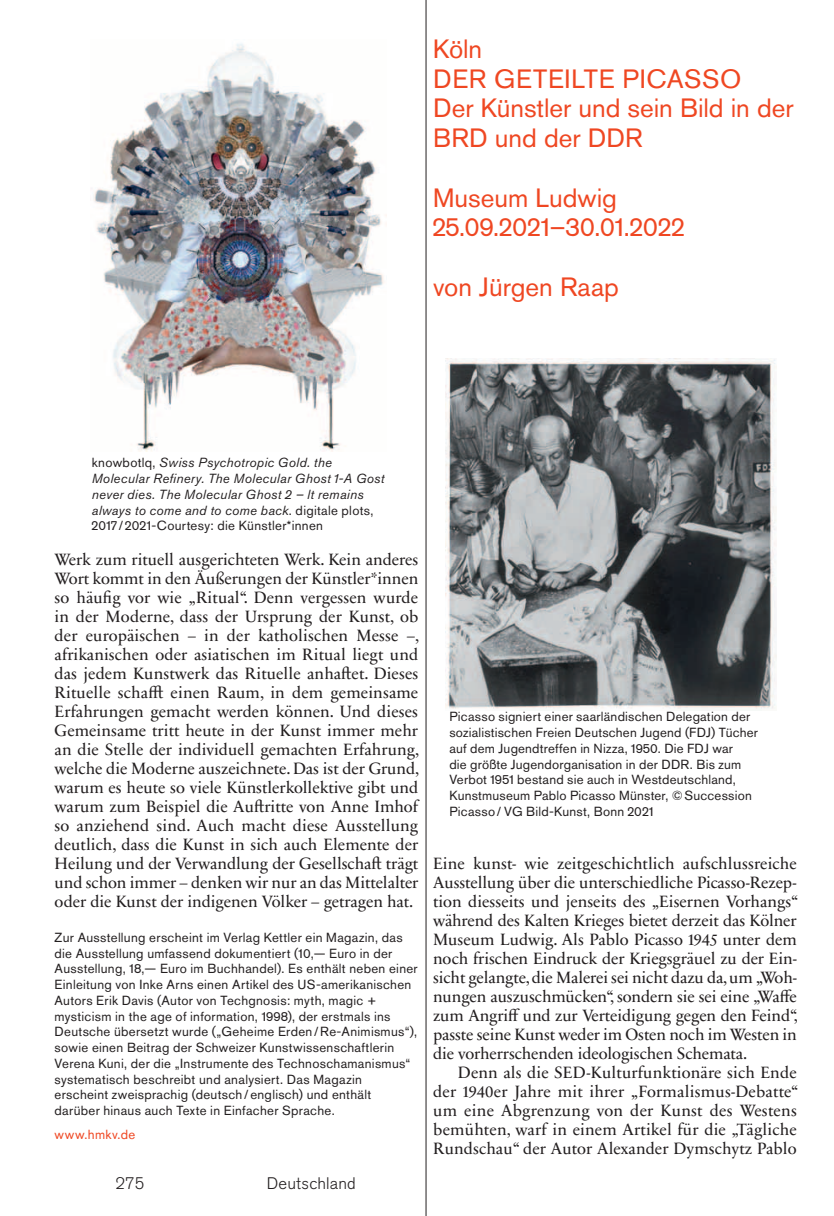
<style>
.page{position:relative;width:834px;height:1216px;background:#fff}
.page>*{position:absolute;margin:0;border:0;box-sizing:border-box;transform-origin:0 0}
.t1{font:26.25px/29.8px "Akzidenz Grotesk Pro";color:#ef4722}
.t2{font:16.62px/18.9px "Sabon Next LT Pro";letter-spacing:-.005em;color:#231f20;text-align:justify}
.t3{font:300 16.62px "Akzidenz Grotesk Pro";letter-spacing:.015em;color:#231f20}
.t4{font:13.12px/15.8px "Akzidenz Grotesk Pro";letter-spacing:.02em;color:#231f20}
.t5{font:italic 13.12px/15.8px "Akzidenz Grotesk Pro";letter-spacing:.02em;color:#231f20}
.t6{font:13.12px "Akzidenz Grotesk Pro";letter-spacing:.035em;color:#ef4722}
.s1{font-style:normal}
</style>
<div class="page">
<img style="left:93px;top:43px;width:291px;height:408px">
<img style="left:445px;top:358px;width:331px;height:351px">
<hr style="left:425px;top:0;width:1px;height:1215px;background:#231f20">
<h1 class="t1" style="left:433px;top:36px;width:362px">Köln<br>DER GETEILTE PICASSO<br>Der Künstler und sein Bild in der<br>BRD und der DDR</h1>
<h1 class="t1" style="left:433px;top:185px;width:252px">Museum Ludwig<br>25.09.2021–30.01.2022</h1>
<h1 class="t1" style="left:433px;top:274px;width:187px">von Jürgen Raap</h1>
<p class="t5" style="left:92px;top:456px;width:294px"><span class="s1">knowbotlq,</span> Swiss Psychotropic Gold. the Molecular Refinery. The Molecular Ghost 1-A Gost never dies. The Molecular Ghost 2 – lt remains always to come and to come back<span class="s1">. digitale plots, 2017 / 2021-Courtesy: die Künstler*innen</span></p>
<p class="t2" style="left:55px;top:552px;width:366px">Werk zum rituell ausgerichteten Werk. Kein anderes Wort kommt in den Äußerungen der Künstler*innen so häufig vor wie „Ritual“. Denn vergessen wurde in der Moderne, dass der Ursprung der Kunst, ob der europäischen – in der katholischen Messe –, afrikanischen oder asiatischen im Ritual liegt und das jedem Kunstwerk das Rituelle anhaftet. Dieses Rituelle schafft einen Raum, in dem gemeinsame Erfahrungen gemacht werden können. Und dieses Gemeinsame tritt heute in der Kunst immer mehr an die Stelle der individuell gemachten Erfahrung, welche die Moderne auszeichnete. Das ist der Grund, warum es heute so viele Künstlerkollektive gibt und warum zum Beispiel die Auftritte von Anne Imhof so anziehend sind. Auch macht diese Ausstellung deutlich, dass die Kunst in sich auch Elemente der Heilung und der Verwandlung der Gesellschaft trägt und schon immer – denken wir nur an das Mittelalter oder die Kunst der indigenen Völker – getragen hat.</p>
<p class="t4" style="left:55px;top:930px;width:364px">Zur Ausstellung erscheint im Verlag Kettler ein Magazin, das die Ausstellung umfassend dokumentiert (10,— Euro in der Ausstellung, 18,— Euro im Buchhandel). Es enthält neben einer Einleitung von Inke Arns einen Artikel des US-amerikanischen Autors Erik Davis (Autor von Techgnosis: myth, magic + mysticism in the age of information, 1998), der erstmals ins Deutsche übersetzt wurde („Geheime Erden / Re-Animismus“), sowie einen Beitrag der Schweizer Kunstwissenschaftlerin Verena Kuni, der die „Instrumente des Technoschamanismus“ systematisch beschreibt und analysiert. Das Magazin erscheint zweisprachig (deutsch / englisch) und enthält darüber hinaus auch Texte in Einfacher Sprache.</p>
<p class="t6" style="left:55px;top:1129px;width:82px">www.hmkv.de</p>
<p class="t3" style="left:115px;top:1176px;width:30px">275</p>
<p class="t3" style="left:267px;top:1177px;width:91px">Deutschland</p>
<p class="t4" style="left:449px;top:710px;width:310px">Picasso signiert einer saarländischen Delegation der sozialistischen Freien Deutschen Jugend (FDJ) Tücher auf dem Jugendtreffen in Nizza, 1950. Die FDJ war<br>die größte Jugend organisation in der DDR. Bis zum Verbot 1951 bestand sie auch in Westdeutschland, Kunst museum Pablo Picasso Münster, © Succession Picasso / VG Bild-Kunst, Bonn 2021</p>
<p class="t2" style="left:433px;top:855px;width:366px">Eine kunst- wie zeitgeschichtlich aufschlussreiche Ausstellung über die unterschiedliche Picasso-Rezep&shy;tion diesseits und jenseits des „Eisernen Vorhangs“ während des Kalten Krieges bietet derzeit das Kölner Museum Ludwig. Als Pablo Picasso 1945 unter dem noch frischen Eindruck der Kriegsgräuel zu der Ein&shy;sicht gelangte, die Malerei sei nicht dazu da, um „Woh&shy;nungen auszuschmücken“, sondern sie sei eine „Waffe zum Angriff und zur Verteidigung gegen den Feind“, passte seine Kunst weder im Osten noch im Westen in die vorherrschenden ideologischen Schemata.</p>
<p class="t2" style="left:433px;top:1064px;width:366px;text-indent:25px">Denn als die SED-Kulturfunktionäre sich Ende der 1940er Jahre mit ihrer „Formalismus-Debatte“ um eine Abgrenzung von der Kunst des Westens bemühten, warf in einem Artikel für die „Tägliche Rundschau“ der Autor Alexander Dymschytz Pablo</p>
</div>
